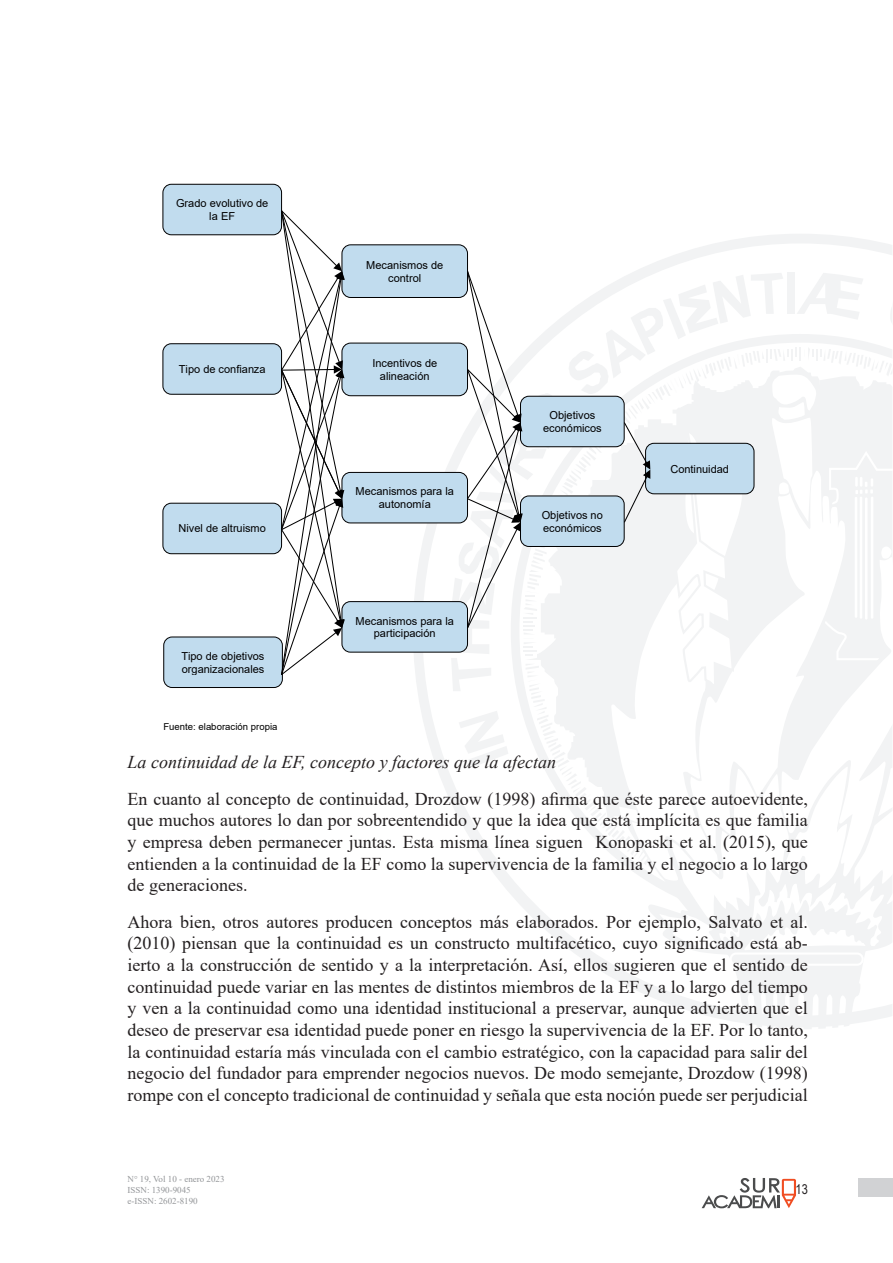
<style>
.page{position:relative;width:893px;height:1263px;background:#fff}
.page>*{position:absolute;margin:0;border:0;box-sizing:border-box;transform-origin:0 0}
.t1{font:18px/21.6px "Times New Roman";color:#231f20;text-align:justify}
.t2{font:italic 18px "Times New Roman";color:#231f20}
.t3{font:13.5px "Arial Narrow";color:#231f20}
.t4{font:10.95px/12.6px "Arial";letter-spacing:-.005em;color:#000001;text-align:center}
.t5{font:9.6px "Arial";color:#000001}
.t6{font:9px/10.8px "Times New Roman";color:#939598}
</style>
<div class="page">
<div style="left:859px;top:1178px;width:34px;height:18px;background:#d1d2d4"></div>
<svg style="left:391px;top:234px;width:501px;height:795px"></svg>
<svg style="left:702px;top:1178px;width:94px;height:30px"></svg>
<div style="left:163px;top:344px;width:119px;height:50px;background:#c1dcee;border-radius:8px"></div>
<div style="left:163px;top:343px;width:119px;height:52px;border:1px solid #000001;border-radius:8px"></div>
<div style="left:164px;top:637px;width:118px;height:50px;background:#c1dcee;border-radius:8px"></div>
<div style="left:163px;top:637px;width:120px;height:51px;border:1px solid #000001;border-radius:8px"></div>
<div style="left:342px;top:245px;width:125px;height:52px;background:#c1dcee;border-radius:9px"></div>
<div style="left:342px;top:244px;width:126px;height:54px;border:1px solid #000001;border-radius:9px"></div>
<div style="left:342px;top:343px;width:125px;height:53px;background:#c1dcee;border-radius:9px"></div>
<div style="left:342px;top:343px;width:126px;height:53px;border:1px solid #000001;border-radius:9px"></div>
<div style="left:342px;top:602px;width:125px;height:50px;background:#c1dcee;border-radius:8px"></div>
<div style="left:342px;top:601px;width:126px;height:51px;border:1px solid #000001;border-radius:8px"></div>
<div style="left:342px;top:472px;width:125px;height:51px;background:#c1dcee;border-radius:8px"></div>
<div style="left:342px;top:472px;width:126px;height:51px;border:1px solid #000001;border-radius:8px"></div>
<img style="left:391px;top:721px;width:60px;height:17px">
<div style="left:163px;top:503px;width:119px;height:51px;background:#c1dcee;border-radius:8px"></div>
<div style="left:163px;top:503px;width:119px;height:51px;border:1px solid #000001;border-radius:8px"></div>
<div style="left:163px;top:184px;width:119px;height:51px;background:#c1dcee;border-radius:8px"></div>
<div style="left:163px;top:184px;width:119px;height:51px;border:1px solid #000001;border-radius:8px"></div>
<svg style="left:280px;top:209px;width:65px;height:467px"></svg>
<svg style="left:451px;top:270px;width:441px;height:683px"></svg>
<p class="t4" style="left:176px;top:197px;width:94px">Grado evolutivo de la EF</p>
<p class="t4" style="left:179px;top:363px;width:88px">Tipo de confianza</p>
<p class="t4" style="left:179px;top:522px;width:89px">Nivel de altruismo</p>
<p class="t4" style="left:181px;top:650px;width:85px;text-align:left">Tipo de objetivos organizacionales</p>
<p class="t5" style="left:163px;top:720px;width:116px">Fuente: elaboración propia</p>
<p class="t4" style="left:366px;top:259px;width:79px">Mecanismos de control</p>
<p class="t4" style="left:372px;top:357px;width:66px">Incentivos de alineación</p>
<p class="t4" style="left:356px;top:485px;width:100px">Mecanismos para la autonomía</p>
<p class="t4" style="left:356px;top:615px;width:100px">Mecanismos para la participación</p>
<p class="t4" style="left:543px;top:409px;width:60px">Objetivos económicos</p>
<p class="t4" style="left:542px;top:509px;width:63px;text-align:left">Objetivos no económicos</p>
<p class="t4" style="left:670px;top:462px;width:60px">Continuidad</p>
<p class="t2" style="left:128px;top:750px;width:430px">La continuidad de la EF, concepto y factores que la afectan</p>
<p class="t1" style="left:128px;top:787px;width:682px">En cuanto al concepto de continuidad, Drozdow (1998) afirma que éste parece autoevidente, que muchos autores lo dan por sobreentendido y que la idea que está implícita es que familia y empresa deben permanecer juntas. Esta misma línea siguen Konopaski et al. (2015), que entienden a la continuidad de la EF como la supervivencia de la familia y el negocio a lo largo de generaciones.</p>
<p class="t1" style="left:128px;top:910px;width:682px">Ahora bien, otros autores producen conceptos más elaborados. Por ejemplo, Salvato et al. (2010) piensan que la continuidad es un constructo multifacético, cuyo significado está ab&shy;ierto a la construcción de sentido y a la interpretación. Así, ellos sugieren que el sentido de continuidad puede variar en las mentes de distintos miembros de la EF y a lo largo del tiempo y ven a la continuidad como una identidad institucional a preservar, aunque advierten que el deseo de preservar esa identidad puede poner en riesgo la supervivencia de la EF. Por lo tanto, la continuidad estaría más vinculada con el cambio estratégico, con la capacidad para salir del negocio del fundador para emprender negocios nuevos. De modo semejante, Drozdow (1998) rompe con el concepto tradicional de continuidad y señala que esta noción puede ser perjudicial</p>
<p class="t6" style="left:128px;top:1173px;width:99px">N° 19, Vol 10 - enero 2023<br>ISSN: 1390-9045<br>e-ISSN: 2602-8190</p>
<p class="t3" style="left:796px;top:1179px;width:14px">13</p>
</div>
